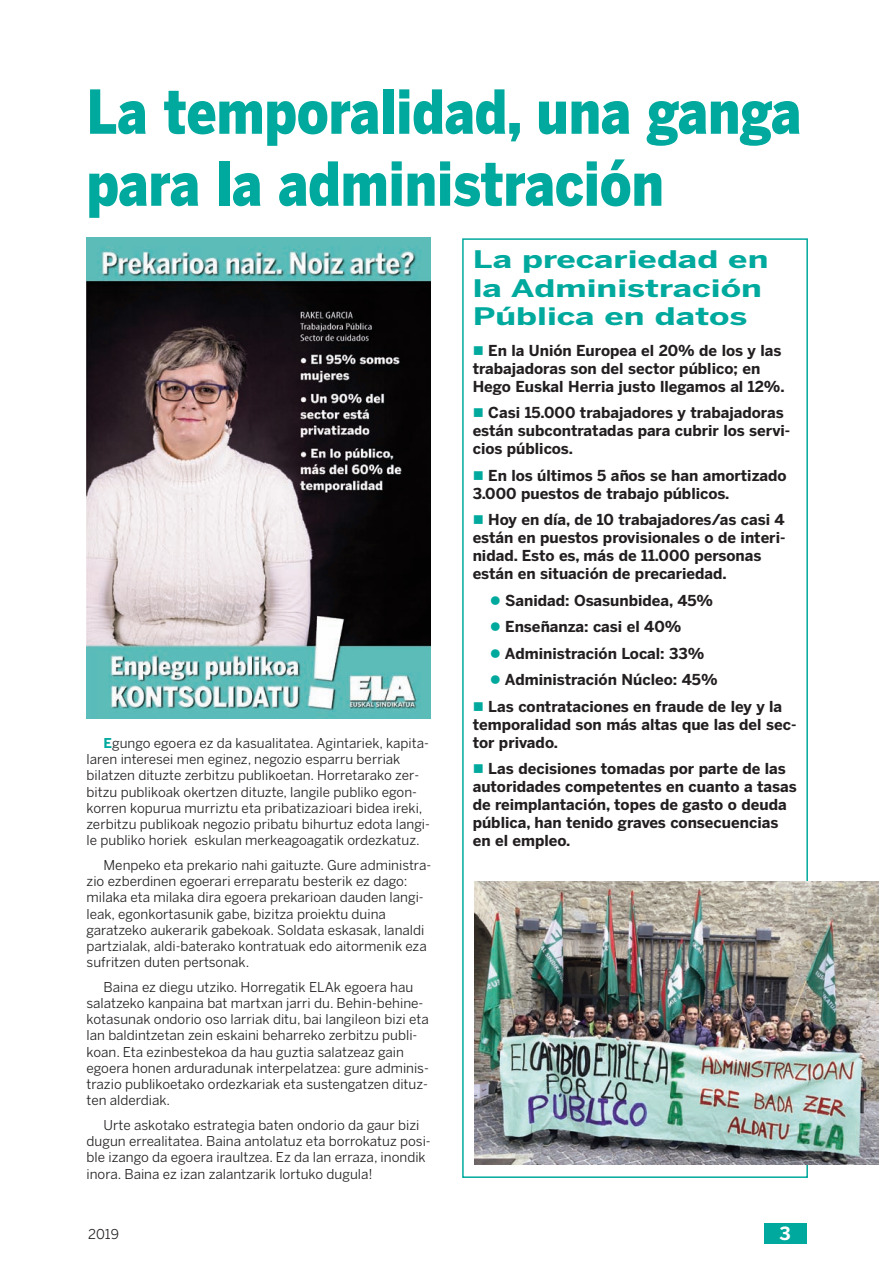
<style>
.page{position:relative;width:893px;height:1263px;background:#fff}
.page>*{position:absolute;margin:0;border:0;box-sizing:border-box;transform-origin:0 0}
.t1{font:900 60px/72px "Benton Sans";color:#00a99d;scale:.85 1}
.t2{font:700 24px/28.8px "Benton Sans";color:#00a99d;scale:1.4 1}
.t3{font:700 18px "Benton Sans";color:#fff}
.t4{font:700 15px/18px "Benton Sans";color:#231f20}
.t5{font:13.5px/16.2px "Benton Sans";color:#231f20}
.s1{font-weight:700;color:#00a99d}
.s2{color:#00a99d}
</style>
<div class="page">
<div style="left:764px;top:1223px;width:43px;height:20px;background:#00a99d"></div>
<div style="left:462px;top:238px;width:346px;height:940px;border:2px solid #00a99d"></div>
<img style="left:474px;top:881px;width:405px;height:283px">
<img style="left:87px;top:237px;width:344px;height:482px">
<h1 class="t1" style="left:87px;top:82px;width:842px">La temporalidad, una ganga para la administración</h1>
<p class="t5" style="left:87px;top:736px;width:345px;text-indent:17px"><span class="s1">E</span>gungo egoera ez da kasualitatea. Agintariek, kapita&shy;laren interesei men eginez, negozio esparru berriak bilatzen dituzte zerbitzu publikoetan. Horretarako zer&shy;bitzu publikoak okertzen dituzte, langile publiko egon&shy;korren kopurua murriztu eta pribatizazioari bidea ireki, zerbitzu publikoak negozio pribatu bihurtuz edota langi&shy;le publiko horiek eskulan merkeagoagatik ordezkatuz.</p>
<p class="t5" style="left:87px;top:858px;width:346px;text-indent:17px">Menpeko eta prekario nahi gaituzte. Gure administra&shy;zio ezberdinen egoerari erreparatu besterik ez dago: milaka eta milaka dira egoera prekarioan dauden langi&shy;leak, egonkortasunik gabe, bizitza proiektu duina garatzeko aukerarik gabekoak. Soldata eskasak, lanaldi partzialak, aldi-baterako kontratuak edo aitormenik eza sufritzen duten pertsonak.</p>
<p class="t5" style="left:87px;top:980px;width:344px;text-indent:17px">Baina ez diegu utziko. Horregatik ELAk egoera hau salatzeko kanpaina bat martxan jarri du. Behin-behine&shy;kotasunak ondorio oso larriak ditu, bai langileon bizi eta lan baldintzetan zein eskaini beharreko zerbitzu publi&shy;koan. Eta ezinbestekoa da hau guztia salatzeaz gain egoera honen arduradunak interpelatzea: gure adminis&shy;trazio publikoetako ordezkariak eta sustengatzen dituz&shy;ten alderdiak.</p>
<p class="t5" style="left:87px;top:1118px;width:346px;text-indent:17px">Urte askotako estrategia baten ondorio da gaur bizi dugun errealitatea. Baina antolatuz eta borrokatuz posi&shy;ble izango da egoera iraultzea. Ez da lan erraza, inondik inora. Baina ez izan zalantzarik lortuko dugula!</p>
<h2 class="t2" style="left:473px;top:247px;width:213px">La precariedad en la Administración<br>Pública en datos</h2>
<p class="t4" style="left:473px;top:342px;width:314px"><span class="s2">■</span> En la Unión Europea el 20% de los y las trabajadoras son del sector público; en<br>Hego Euskal Herria justo llegamos al 12%.</p>
<p class="t4" style="left:473px;top:405px;width:319px"><span class="s2">■</span> Casi 15.000 trabajadores y trabajadoras están subcontratadas para cubrir los servi&shy;cios públicos.</p>
<p class="t4" style="left:473px;top:467px;width:315px"><span class="s2">■</span> En los últimos 5 años se han amortizado<br>3.000 puestos de trabajo públicos.</p>
<p class="t4" style="left:473px;top:512px;width:314px"><span class="s2">■</span> Hoy en día, de 10 trabajadores/as casi 4 están en puestos provisionales o de interi&shy;nidad. Esto es, más de 11.000 personas están en situación de precariedad.</p>
<p class="t4" style="left:490px;top:592px;width:225px"><span class="s2">●</span> Sanidad: Osasunbidea, 45%</p>
<p class="t4" style="left:490px;top:619px;width:193px"><span class="s2">●</span> Enseñanza: casi el 40%</p>
<p class="t4" style="left:490px;top:646px;width:216px"><span class="s2">●</span> Administración Local: 33%</p>
<p class="t4" style="left:490px;top:672px;width:229px"><span class="s2">●</span> Administración Núcleo: 45%</p>
<p class="t4" style="left:473px;top:699px;width:325px"><span class="s2">■</span> Las contrataciones en fraude de ley y la temporalidad son más altas que las del sec&shy;tor privado.</p>
<p class="t4" style="left:473px;top:761px;width:325px"><span class="s2">■</span> Las decisiones tomadas por parte de las autoridades competentes en cuanto a tasas de reimplantación, topes de gasto o deuda pública, han tenido graves consecuencias en el empleo.</p>
<p class="t5" style="left:88px;top:1227px;width:32px">2019</p>
<h3 class="t3" style="left:779px;top:1227px;width:13px">3</h3>
</div>
